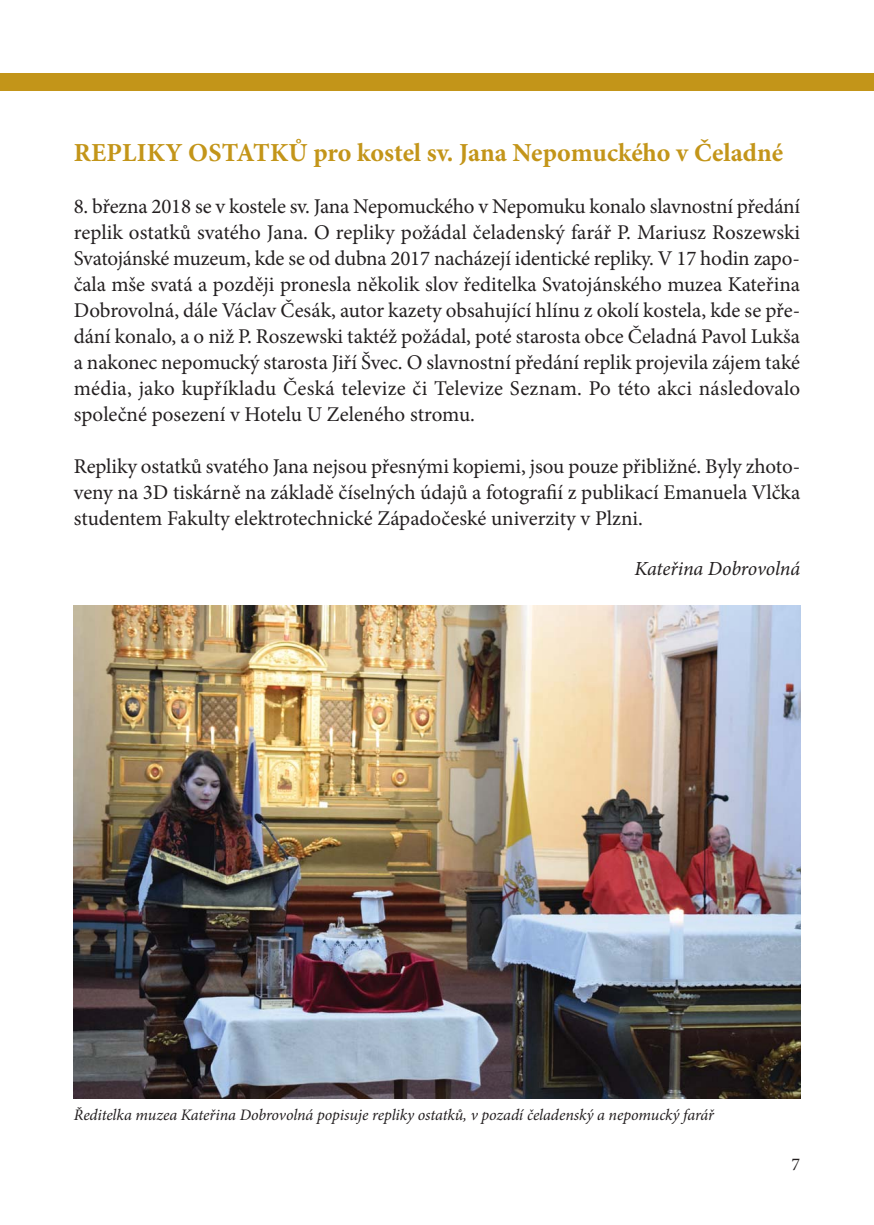
<style>
.page{position:relative;width:874px;height:1225px;background:#fff}
.page>*{position:absolute;margin:0;border:0;box-sizing:border-box;transform-origin:0 0}
.t1{font:700 26px "Minion Pro";color:#c39519}
.t2{font:21px/26px "Minion Pro";color:#231f20;text-align:justify}
.t3{font:italic 20px "Minion Pro";letter-spacing:-.01em;color:#231f20}
.t4{font:18px "Minion Pro";color:#231f20}
.t5{font:italic 16px "Minion Pro";letter-spacing:-.01em;color:#231f20}
</style>
<div class="page">
<div style="left:0;top:74px;width:873px;height:17px;background:#c39519"></div>
<img style="left:74px;top:606px;width:725px;height:492px">
<p class="t1" style="left:74px;top:136px;width:710px">REPLIKY OSTATKŮ pro kostel sv. Jana Nepomuckého v Čeladné</p>
<p class="t2" style="left:74px;top:195px;width:727px">8. března 2018 se v kostele sv. Jana Nepomuckého v Nepomuku konalo slavnostní předání replik ostatků svatého Jana. O repliky požádal čeladenský farář P. Mariusz Roszewski Svatojánské muzeum, kde se od dubna 2017 nacházejí identické repliky. V 17 hodin zapo - čala mše svatá a později pronesla několik slov ředitelka Svatojánského muzea Kateřina Dobrovolná, dále Václav Česák, autor kazety obsahující hlínu z okolí kostela, kde se pře - dání konalo, a o niž P. Roszewski taktéž požádal, poté starosta obce Čeladná Pavol Lukša a nakonec nepomucký starosta Jiří Švec. O slavnostní předání replik proje vila zájem také média, jako kupříkladu Česká televize či Televize Seznam. Po této akci následovalo společné posezení v Hotelu U Zeleného stromu.</p>
<p class="t2" style="left:74px;top:455px;width:727px">Repliky ostatků svatého Jana nejsou přesnými kopiemi, jsou pouze přibližné. Byly zhoto - veny na 3D tiskárně na základě číselných údajů a fotografií z publikací Emanuela Vlčka studentem Fakulty elektrotechnické Západočeské univerzity v Plzni.</p>
<p class="t3" style="left:634px;top:560px;width:167px">Kateřina Dobrovolná</p>
<p class="t5" style="left:74px;top:1108px;width:641px">Ředitelka muzea Kateřina Dobrovolná popisuje repliky ostatků, v pozadí čeladenský a nepomucký farář</p>
<p class="t4" style="left:791px;top:1156px;width:10px">7</p>
</div>
